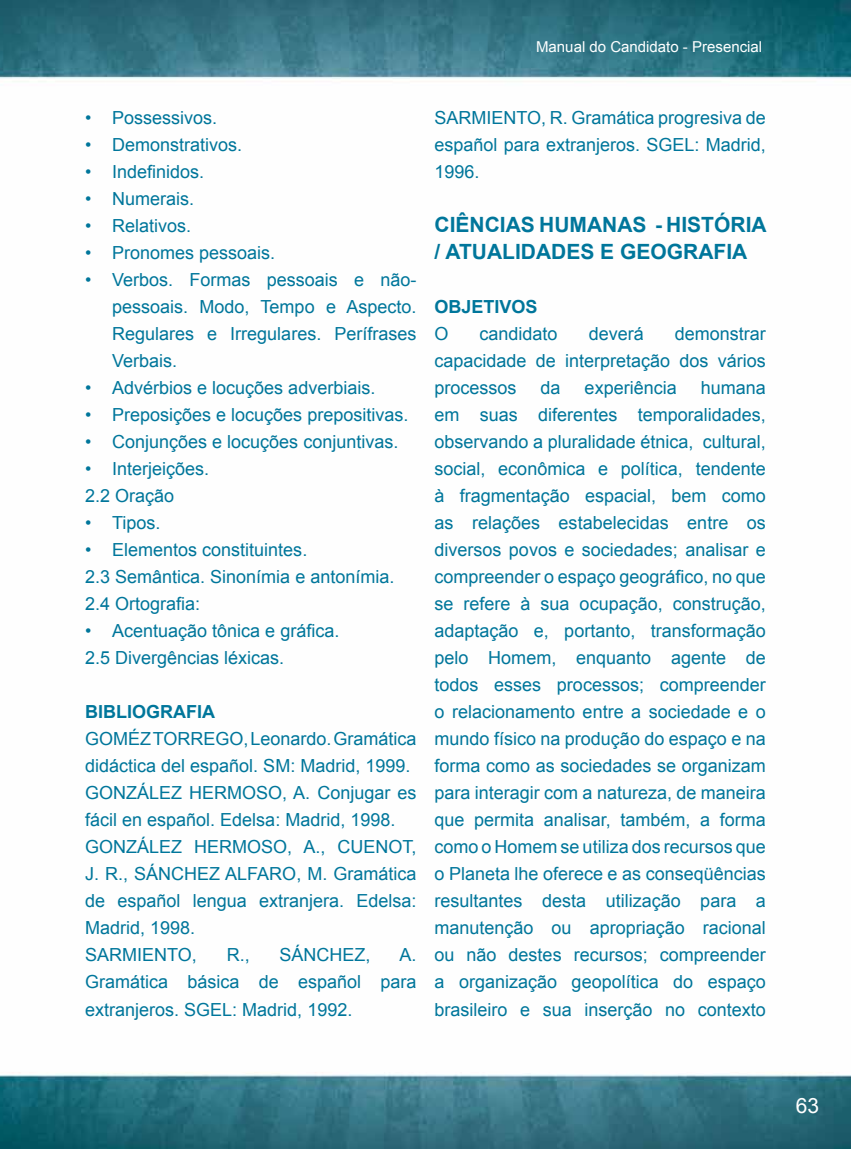
<style>
.page{position:relative;width:851px;height:1149px;background:#fff}
.page>*{position:absolute;margin:0;border:0;box-sizing:border-box;transform-origin:0 0}
.t1{font:700 21px/27px "Arial";color:#00769b}
.t2{font:21px "Arial";color:#fff}
.t3{font:18px/27px "Arial";color:#00769b;text-align:justify}
.t4{font:700 18px "Arial";color:#00769b}
.t5{font:15px "Arial";color:#fff}
</style>
<div class="page">
<img style="left:0;top:0;width:850px;height:1148px">
<p class="t5" style="left:536px;top:37px;width:227px">Manual do Candidato - Presencial</p>
<p class="t3" style="left:85px;top:104px;width:134px">• Possessivos.</p>
<p class="t3" style="left:85px;top:131px;width:159px">• Demonstrativos.</p>
<p class="t3" style="left:85px;top:158px;width:121px">• Indefinidos.</p>
<p class="t3" style="left:85px;top:185px;width:111px">• Numerais.</p>
<p class="t3" style="left:85px;top:212px;width:108px">• Relativos.</p>
<p class="t3" style="left:85px;top:239px;width:192px">• Pronomes pessoais.</p>
<p class="t3" style="left:112px;top:266px;width:306px;text-indent:-27px">• Verbos. Formas pessoais e não&shy;pessoais. Modo, Tempo e Aspecto.<br>Regulares e Irregulares. Perífrases Verbais.</p>
<p class="t3" style="left:85px;top:374px;width:292px">• Advérbios e locuções adverbiais.</p>
<p class="t3" style="left:85px;top:401px;width:325px">• Preposições e locuções prepositivas.</p>
<p class="t3" style="left:85px;top:428px;width:315px">• Conjunções e locuções conjuntivas.</p>
<p class="t3" style="left:85px;top:455px;width:126px">• Interjeições.<br>2.2 Oração</p>
<p class="t3" style="left:85px;top:509px;width:77px">• Tipos.</p>
<p class="t3" style="left:85px;top:536px;width:311px;text-align:left">• Elementos constituintes.<br>2.3 Semântica. Sinonímia e antonímia.<br>2.4 Ortografia:</p>
<p class="t3" style="left:85px;top:617px;width:256px">• Acentuação tônica e gráfica.<br>2.5 Divergências léxicas.</p>
<p class="t4" style="left:85px;top:699px;width:131px">BIBLIOGRAFIA</p>
<p class="t3" style="left:85px;top:725px;width:333px;text-align:left">GOMÉZ TORREGO, Leonardo. Gramática didáctica del español. SM: Madrid, 1999.<br>GONZÁLEZ HERMOSO, A. Conjugar es fácil en español. Edelsa: Madrid, 1998.<br>GONZÁLEZ HERMOSO, A., CUENOT,<br>J. R., SÁNCHEZ ALFARO, M. Gramática de español lengua extranjera. Edelsa:<br>Madrid, 1998.<br>SARMIENTO,</p>
<p class="t3" style="left:227px;top:941px;width:25px">R.,</p>
<p class="t3" style="left:279px;top:941px;width:93px">SÁNCHEZ,</p>
<p class="t3" style="left:85px;top:941px;width:333px;text-indent:314px">A.<br>Gramática básica de español para extranjeros. SGEL: Madrid, 1992.</p>
<p class="t3" style="left:434px;top:104px;width:333px">SARMIENTO, R. Gramática progresiva de español para extranjeros. SGEL: Madrid, 1996.</p>
<p class="t1" style="left:434px;top:211px;width:333px">CIÊNCIAS HUMANAS - HISTÓRIA / ATUALIDADES E GEOGRAFIA</p>
<p class="t4" style="left:434px;top:294px;width:105px">OBJETIVOS</p>
<p class="t3" style="left:434px;top:320px;width:16px">O</p>
<p class="t3" style="left:479px;top:320px;width:80px">candidato</p>
<p class="t3" style="left:588px;top:320px;width:57px">deverá</p>
<p class="t3" style="left:434px;top:320px;width:333px;text-indent:240px">demonstrar capacidade de interpretação dos vários processos</p>
<p class="t3" style="left:540px;top:374px;width:22px">da</p>
<p class="t3" style="left:584px;top:374px;width:94px">experiência</p>
<p class="t3" style="left:434px;top:374px;width:333px;text-indent:266px">humana em suas diferentes temporalidades, observando a pluralidade étnica, cultural, social, econômica e política, tendente à fragmentação espacial, bem como as relações estabelecidas entre os diversos povos e sociedades; analisar e compreender o espaço geográfico, no que se refere à sua ocupação, construção, adaptação e, portanto, transformação pelo Homem, enquanto agente de todos esses processos; compreender o relacionamento entre a sociedade e o mundo físico na produção do espaço e na forma como as sociedades se organizam para interagir com a natureza, de maneira que permita analisar, também, a forma como o Homem se utiliza dos recursos que o Planeta lhe oferece e as conseqüências resultantes desta utilização para a manutenção ou apropriação racional ou não destes recursos; compreender a organização geopolítica do espaço brasileiro e sua inserção no contexto</p>
<p class="t2" style="left:795px;top:1091px;width:25px">63</p>
</div>
